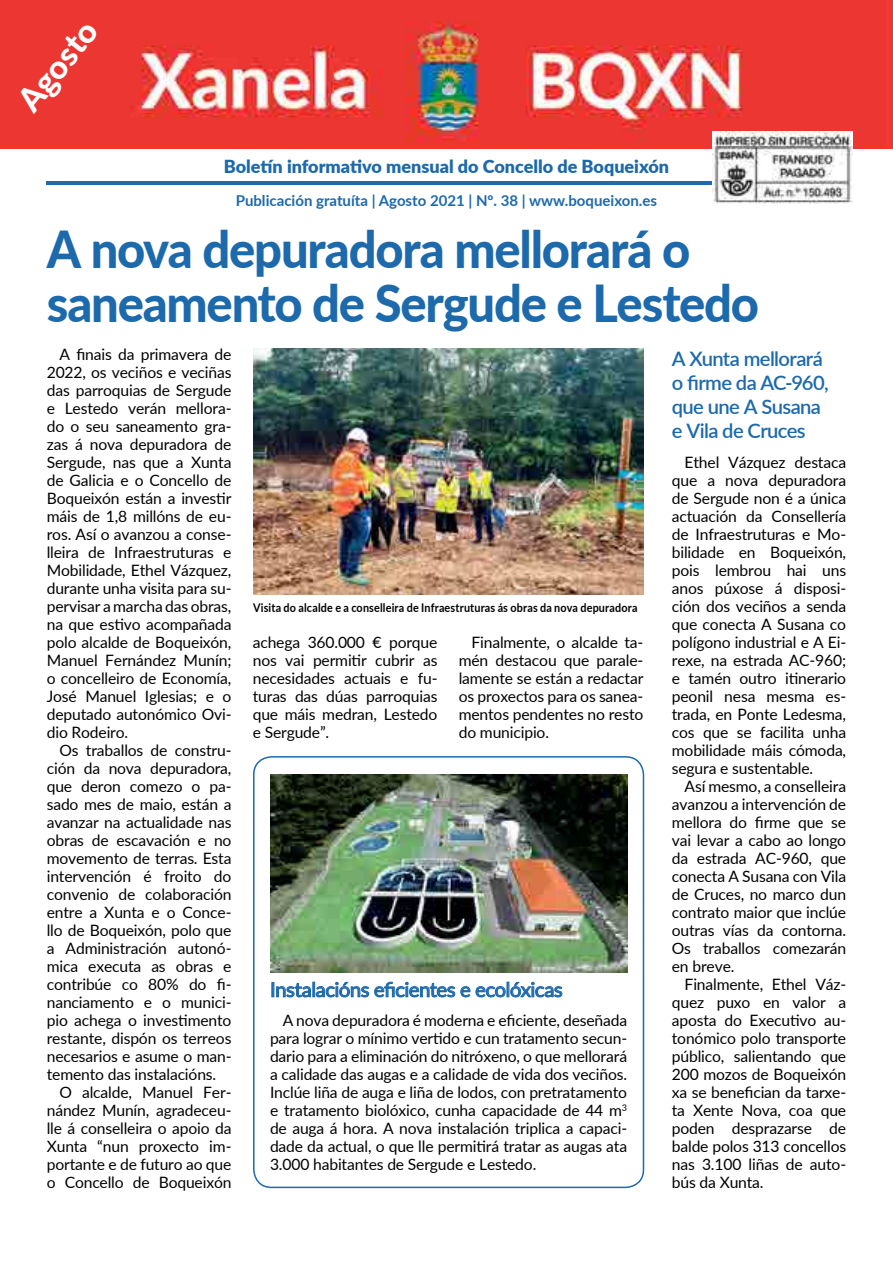
<style>
.page{position:relative;width:893px;height:1263px;background:#fff}
.page>*{position:absolute;margin:0;border:0;box-sizing:border-box;transform-origin:0 0}
.t1{font:800 51px/54px "Lato";letter-spacing:-.025em;color:#1c69ac;scale:.96 1}
.t2{font:800 33px "Lato";color:#fff}
.t3{font:600 19.95px/24px "Lato";letter-spacing:-.03em;color:#1c69ac}
.t4{font:19.95px "Lato";letter-spacing:-.025em;color:#1c69ac}
.t5{font:900 18px "Lato";color:#1c69ac}
.t6{font:15.6px/18px "Lato";letter-spacing:-.01em;color:#000;text-align:justify}
.t7{font:700 15px "Lato";color:#1c69ac}
.t8{font:700 12px "Lato";letter-spacing:.015em;color:#000;scale:.9 1}
</style>
<div class="page">
<hr style="left:47px;top:181px;width:799px;height:4px;background:#1d6aad">
<img style="left:0;top:0;width:893px;height:148px">
<img style="left:712px;top:132px;width:141px;height:72px">
<img style="left:253px;top:349px;width:390px;height:245px">
<div style="left:253px;top:756px;width:391px;height:432px;border:2px solid #1c69ac;border-radius:18px"></div>
<img style="left:270px;top:774px;width:357px;height:198px">
<svg style="left:276px;top:972px;width:287px;height:26px"></svg>
<h2 class="t2" style="left:6px;top:92px;width:107px;rotate:-52deg">Agosto</h2>
<p class="t5" style="left:224px;top:153px;width:447px">Boletín informativo mensual do Concello de Boqueixón</p>
<p class="t7" style="left:236px;top:190px;width:423px">Publicación gratuíta | Agosto 2021 | Nº. 38 | www.boqueixon.es</p>
<h1 class="t1" style="left:47px;top:220px;width:743px">A nova depuradora mellorará o saneamento de Sergude e Lestedo</h1>
<p class="t6" style="left:47px;top:345px;width:186px;text-indent:13px">A finais da primavera de 2022, os veciños e veciñas das parroquias de Sergude e Lestedo verán mellora&shy;do o seu saneamento gra&shy;zas á nova depuradora de Sergude, nas que a Xunta de Galicia e o Concello de Boqueixón están a investir máis de 1,8 millóns de eu&shy;ros. Así o avanzou a conse&shy;lleira de Infraestruturas e Mobilidade, Ethel Vázquez, durante unha visita para su&shy;pervisar a marcha das obras, na que estivo acompañada polo alcalde de Boqueixón, Manuel Fernández Munín; o concelleiro de Economía, José Manuel Iglesias; e o deputado autonómico Ovi&shy;dio Rodeiro.</p>
<p class="t6" style="left:60px;top:741px;width:173px">Os traballos de constru-</p>
<p class="t6" style="left:47px;top:759px;width:186px">ción da nova depuradora,</p>
<p class="t6" style="left:47px;top:777px;width:186px">que deron comezo o pa-</p>
<p class="t6" style="left:47px;top:795px;width:186px">sado mes de maio, están a</p>
<p class="t6" style="left:47px;top:813px;width:186px">avanzar na actualidade nas</p>
<p class="t6" style="left:47px;top:831px;width:186px">obras de escavación e no</p>
<p class="t6" style="left:47px;top:849px;width:186px">movemento de terras. Esta</p>
<p class="t6" style="left:47px;top:867px;width:186px">intervención é froito do</p>
<p class="t6" style="left:47px;top:885px;width:186px">convenio de colaboración</p>
<p class="t6" style="left:47px;top:903px;width:186px">entre a Xunta e o Conce-</p>
<p class="t6" style="left:47px;top:921px;width:186px">llo de Boqueixón, polo que</p>
<p class="t6" style="left:47px;top:939px;width:186px">a Administración autonó-</p>
<p class="t6" style="left:47px;top:957px;width:186px">mica executa as obras e</p>
<p class="t6" style="left:47px;top:975px;width:186px">contribúe co 80% do fi-</p>
<p class="t6" style="left:47px;top:993px;width:186px">nanciamento e o munici-</p>
<p class="t6" style="left:47px;top:1011px;width:186px">pio achega o investimento</p>
<p class="t6" style="left:47px;top:1029px;width:186px">restante, dispón os terreos</p>
<p class="t6" style="left:47px;top:1047px;width:186px">necesarios e asume o man-</p>
<p class="t6" style="left:47px;top:1065px;width:171px">temento das instalacións.</p>
<p class="t6" style="left:60px;top:1083px;width:173px">O alcalde, Manuel Fer-</p>
<p class="t6" style="left:47px;top:1101px;width:186px">nández Munín, agradeceu-</p>
<p class="t6" style="left:47px;top:1119px;width:186px">lle á conselleira o apoio da</p>
<p class="t6" style="left:47px;top:1137px;width:186px">Xunta “nun proxecto im-</p>
<p class="t6" style="left:47px;top:1155px;width:186px">portante e de futuro ao que</p>
<p class="t6" style="left:47px;top:1173px;width:186px">o Concello de Boqueixón</p>
<p class="t8" style="left:253px;top:599px;width:429px">Visita do alcalde e a conselleira de Infraestruturas ás obras da nova depuradora</p>
<p class="t6" style="left:253px;top:633px;width:186px">achega 360.000 € porque nos vai permitir cubrir as necesidades actuais e fu&shy;turas das dúas parroquias que máis medran, Lestedo e Sergude”.</p>
<p class="t6" style="left:459px;top:633px;width:186px;text-indent:13px">Finalmente, o alcalde ta&shy;mén destacou que parale&shy;lamente se están a redactar os proxectos para os sanea&shy;mentos pendentes no resto do municipio.</p>
<p class="t4" style="left:270px;top:975px;width:294px">Instalacións eficientes e ecolóxicas</p>
<p class="t6" style="left:270px;top:1011px;width:359px;text-indent:13px">A nova depuradora é moderna e eficiente, deseñada para lograr o mínimo vertido e cun tratamento secun&shy;dario para a eliminación do nitróxeno, o que mellorará a calidade das augas e a calidade de vida dos veciños.<br>Inclúe liña de auga e liña de lodos, con pretratamento e tratamento biolóxico, cunha capacidade de 44 m<sup>3 </sup>de auga á hora. A nova instalación triplica a capaci&shy;dade da actual, o que lle permitirá tratar as augas ata 3.000 habitantes de Sergude e Lestedo.</p>
<p class="t3" style="left:672px;top:345px;width:158px">A Xunta mellorará o firme da AC-960, que une A Susana e Vila de Cruces</p>
<p class="t6" style="left:672px;top:453px;width:176px;text-indent:13px">Ethel Vázquez destaca que a nova depuradora de Sergude non é a única actuación da Consellería de Infraestruturas e Mo&shy;bilidade en Boqueixón, pois lembrou hai uns anos púxose á disposi&shy;ción dos veciños a senda que conecta A Susana co polígono industrial e A Ei&shy;rexe, na estrada AC-960; e tamén outro itinerario peonil nesa mesma es&shy;trada, en Ponte Ledesma, cos que se facilita unha mobilidade máis cómoda, segura e sustentable.</p>
<p class="t6" style="left:672px;top:777px;width:176px;text-indent:13px">Así mesmo, a conselleira avanzou a intervención de mellora do firme que se vai levar a cabo ao longo da estrada AC-960, que conecta A Susana con Vila de Cruces, no marco dun contrato maior que inclúe outras vías da contorna.<br>Os traballos comezarán en breve.</p>
<p class="t6" style="left:672px;top:975px;width:176px;text-indent:13px">Finalmente, Ethel Váz&shy;quez puxo en valor a aposta do Executivo au&shy;tonómico polo transporte público, salientando que 200 mozos de Boqueixón xa se benefician da tarxe&shy;ta Xente Nova, coa que poden desprazarse de balde polos 313 concellos nas 3.100 liñas de auto&shy;bús da Xunta.</p>
</div>
